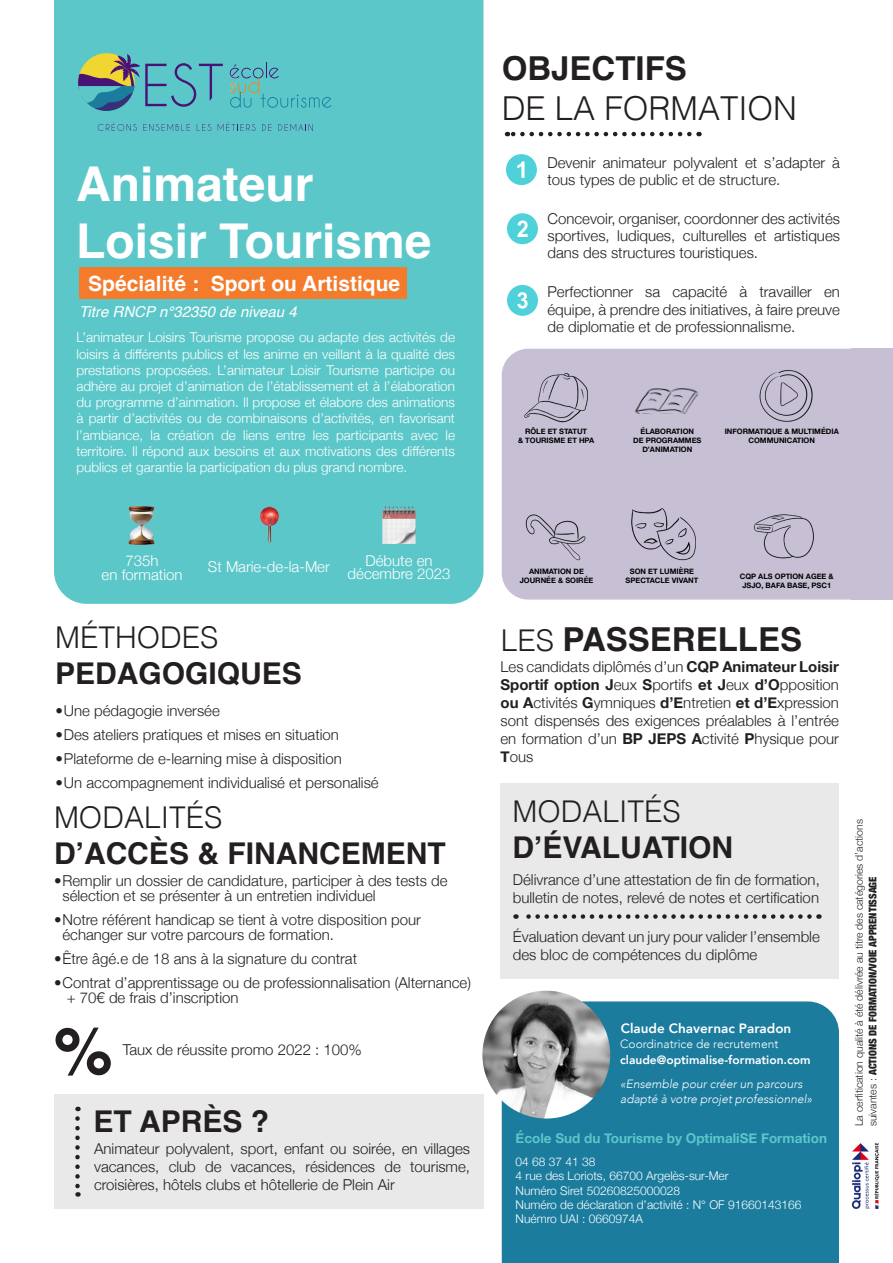
<style>
.page{position:relative;width:893px;height:1263px;background:#fff}
.page>*{position:absolute;margin:0;border:0;box-sizing:border-box;transform-origin:0 0}
.t1{font:700 66px "Helvetica";color:#231f20}
.t2{font:700 48px/57.6px "Helvetica";color:#fff}
.t3{font:700 33px "Helvetica";color:#231f20}
.t4{font:300 33px "Helvetica";color:#231f20}
.t5{font:700 30px "Helvetica";color:#231f20}
.t6{font:300 30px "Helvetica";color:#231f20}
.t7{font:700 21px "Helvetica";color:#fff}
.t8{font:300 15px/18px "Helvetica Neue";color:#231f20}
.t9{font:300 15px/13.5px "Helvetica Neue";color:#fff;text-align:center}
.t10{font:italic 15px "Helvetica";color:#fff}
.t11{font:300 13.5px/16.2px "Helvetica Neue";color:#fff;text-align:justify}
.t12{font:700 13.5px "Helvetica Neue";color:#5cc7c9}
.t13{font:800 13.5px "Avenir";color:#fff}
.t14{font:300 12px/14.4px "Helvetica Neue";color:#fff}
.t15{font:italic 300 12px/15.5px "Avenir";color:#fff}
.t16{font:800 12px "Avenir";color:#fff}
.t17{font:300 12px "Avenir";color:#fff}
.t18{font:300 10.5px/13.5px "Helvetica Neue";color:#231f20}
.t19{font:700 7.5px/9px "Helvetica Neue";color:#000;text-align:center}
.s1{font-weight:300;font-size:30px}
.s2{font-weight:700}
.s3{font-weight:900;font-stretch:condensed}
</style>
<div class="page">
<div style="left:502px;top:349px;width:391px;height:251px;background:#c7c0d4;border-radius:27px"></div>
<div style="left:851px;top:563px;width:42px;height:37px;background:#c7c0d4"></div>
<div style="left:851px;top:349px;width:42px;height:36px;background:#c7c0d4"></div>
<div style="left:54px;top:0;width:429px;height:604px;background:#5cc7c9"></div>
<div style="left:80px;top:268px;width:327px;height:31px;background:#f47b2c"></div>
<div style="left:500px;top:783px;width:339px;height:196px;background:#e9e9e9"></div>
<div style="left:54px;top:1094px;width:429px;height:114px;background:#e9e9e9"></div>
<div style="left:502px;top:1001px;width:337px;height:262px;background:#1b7c9e"></div>
<div style="left:506px;top:154px;width:31px;height:31px;background:#4fd1d9;border-radius:50%"></div>
<svg style="left:517px;top:161px;width:8px;height:17px"></svg>
<div style="left:507px;top:213px;width:31px;height:31px;background:#4fd1d9;border-radius:50%"></div>
<svg style="left:517px;top:220px;width:11px;height:17px"></svg>
<div style="left:507px;top:285px;width:31px;height:31px;background:#4fd1d9;border-radius:50%"></div>
<svg style="left:517px;top:292px;width:11px;height:17px"></svg>
<img style="left:482px;top:991px;width:128px;height:127px;border-radius:64px">
<svg style="left:98px;top:122px;width:39px;height:9px"></svg>
<svg style="left:143px;top:124px;width:47px;height:7px"></svg>
<svg style="left:197px;top:124px;width:14px;height:7px"></svg>
<svg style="left:218px;top:122px;width:38px;height:9px"></svg>
<svg style="left:262px;top:124px;width:10px;height:7px"></svg>
<svg style="left:278px;top:124px;width:35px;height:7px"></svg>
<svg style="left:230px;top:63px;width:102px;height:45px;background:#5bbdc1"></svg>
<svg style="left:78px;top:54px;width:145px;height:57px;background:#64a4a6"></svg>
<img style="left:123px;top:507px;width:38px;height:38px">
<img style="left:250px;top:507px;width:38px;height:38px">
<img style="left:381px;top:507px;width:36px;height:37px">
<svg style="left:75px;top:1118px;width:5px;height:79px"></svg>
<svg style="left:507px;top:132px;width:182px;height:4px"></svg>
<svg style="left:515px;top:914px;width:294px;height:5px"></svg>
<img style="left:525px;top:514px;width:61px;height:47px">
<img style="left:631px;top:508px;width:65px;height:53px">
<img style="left:524px;top:373px;width:64px;height:50px">
<img style="left:635px;top:388px;width:64px;height:25px">
<img style="left:759px;top:370px;width:54px;height:52px">
<img style="left:754px;top:514px;width:60px;height:45px">
<img style="left:851px;top:1143px;width:28px;height:66px">
<h2 class="t2" style="left:76px;top:159px;width:357px">Animateur<br>Loisir Tourisme</h2>
<h3 class="t7" style="left:88px;top:275px;width:313px">Spécialité : Sport ou Artistique</h3>
<p class="t10" style="left:79px;top:306px;width:219px">Titre RNCP n°32350 de niveau 4</p>
<p class="t11" style="left:77px;top:329px;width:380px">L’animateur Loisirs Tourisme propose ou adapte des activités de loisirs à différents publics et les anime en veillant à la qualité des prestations proposées. L’animateur Loisir Tourisme participe ou adhère au projet d’animation de l’établissement et à l’élaboration du programme d’ainmation. Il propose et élabore des animations à partir d’activités ou de combinaisons d’activités, en favorisant l’ambiance, la création de liens entre les participants avec le territoire. Il répond aux besoins et aux motivations des différents publics et garantie la participation du plus grand nombre.</p>
<h3 class="t3" style="left:502px;top:55px;width:187px">OBJECTIFS</h3>
<h3 class="t4" style="left:502px;top:94px;width:297px">DE LA FORMATION</h3>
<p class="t8" style="left:547px;top:153px;width:294px;line-height:17.2px">Devenir animateur polyvalent et s’adapter à tous types de public et de structure.</p>
<p class="t8" style="left:547px;top:210px;width:294px;line-height:17.2px;text-align:justify">Concevoir, organiser, coordonner des activités sportives, ludiques, culturelles et artistiques dans des structures touristiques.</p>
<p class="t8" style="left:547px;top:283px;width:294px;line-height:17.2px;text-align:justify">Perfectionner sa capacité à travailler en équipe, à prendre des initiatives, à faire preuve de diplomatie et de professionnalisme.</p>
<p class="t19" style="left:518px;top:426px;width:78px">RÔLE ET STATUT<br>&amp; TOURISME ET HPA</p>
<p class="t19" style="left:633px;top:426px;width:70px">ÉLABORATION<br>DE PROGRAMMES<br>D’ANIMATION</p>
<p class="t19" style="left:725px;top:426px;width:116px">INFORMATIQUE &amp; MULTIMÉDIA<br>COMMUNICATION</p>
<p class="t9" style="left:102px;top:554px;width:82px">735h<br>en formation</p>
<p class="t9" style="left:348px;top:553px;width:104px">Débute en décembre 2023</p>
<p class="t9" style="left:208px;top:559px;width:123px">St Marie-de-la-Mer</p>
<h3 class="t6" style="left:55px;top:624px;width:165px">MÉTHODES</h3>
<h3 class="t5" style="left:55px;top:660px;width:248px">PEDAGOGIQUES</h3>
<p class="t8" style="left:55px;top:701px;width:166px">•Une pédagogie inversée</p>
<p class="t8" style="left:55px;top:725px;width:285px">•Des ateliers pratiques et mises en situation</p>
<p class="t8" style="left:55px;top:749px;width:288px">•Plateforme de e-learning mise à disposition</p>
<p class="t8" style="left:55px;top:773px;width:325px">•Un accompagnement individualisé et personalisé</p>
<h3 class="t6" style="left:54px;top:805px;width:170px">MODALITÉS</h3>
<h3 class="t5" style="left:54px;top:841px;width:393px">D’ACCÈS &amp; FINANCEMENT</h3>
<p class="t8" style="left:63px;top:872px;width:387px;line-height:15px;text-indent:-9px">•Remplir un dossier de candidature, participer à des tests de sélection et se présenter à un entretien individuel</p>
<p class="t8" style="left:63px;top:911px;width:360px;line-height:15px;text-indent:-9px">•Notre référent handicap se tient à votre disposition pour échanger sur votre parcours de formation.</p>
<p class="t8" style="left:54px;top:949px;width:305px">•Être âgé.e de 18 ans à la signature du contrat</p>
<p class="t8" style="left:67px;top:974px;width:406px;line-height:15px;text-indent:-13px">•Contrat d’apprentissage ou de professionnalisation (Alternance) + 70€ de frais d’inscription</p>
<h1 class="t1" style="left:54px;top:1023px;width:60px">%</h1>
<p class="t8" style="left:123px;top:1041px;width:241px">Taux de réussite promo 2022 : 100%</p>
<h3 class="t5" style="left:94px;top:1109px;width:177px">ET APRÈS ?</h3>
<p class="t8" style="left:94px;top:1139px;width:377px;text-align:justify">Animateur polyvalent, sport, enfant ou soirée, en villages vacances, club de vacances, résidences de tourisme, croisières, hôtels clubs et hôtellerie de Plein Air</p>
<p class="t19" style="left:520px;top:567px;width:75px">ANIMATION DE<br>JOURNÉE &amp; SOIRÉE</p>
<p class="t19" style="left:626px;top:567px;width:74px">SON ET LUMIÈRE<br>SPECTACLE VIVANT</p>
<p class="t19" style="left:740px;top:572px;width:95px">CQP ALS OPTION AGEE &amp;<br>JSJO, BAFA BASE, PSC1</p>
<h3 class="t3" style="left:501px;top:626px;width:303px"><span class="s1">LES</span> PASSERELLES</h3>
<p class="t8" style="left:500px;top:657px;width:340px;text-align:justify">Les candidats diplômés d’un <span class="s2">CQP Animateur Loisir Sportif option J</span>eux <span class="s2">S</span>portifs <span class="s2">et J</span>eux <span class="s2">d’O</span>pposition <span class="s2">ou A</span>ctivités <span class="s2">G</span>ymniques <span class="s2">d’E</span>ntretien <span class="s2">et d’E</span>xpression sont dispensés des exigences préalables à l’entrée en formation d’un <span class="s2">BP JEPS A</span>ctivité <span class="s2">P</span>hysique pour <span class="s2">T</span>ous</p>
<h3 class="t6" style="left:512px;top:799px;width:170px">MODALITÉS</h3>
<h3 class="t5" style="left:512px;top:835px;width:222px">D’ÉVALUATION</h3>
<p class="t8" style="left:513px;top:870px;width:308px">Délivrance d’une attestation de fin de formation, bulletin de notes, relevé de notes et certification</p>
<p class="t8" style="left:513px;top:928px;width:309px">Évaluation devant un jury pour valider l’ensemble des bloc de compétences du diplôme</p>
<p class="t13" style="left:621px;top:1019px;width:172px">Claude Chavernac Paradon</p>
<p class="t17" style="left:620px;top:1036px;width:160px">Coordinatrice de recrutement</p>
<p class="t16" style="left:620px;top:1052px;width:192px">claude@optimalise-formation.com</p>
<p class="t15" style="left:620px;top:1076px;width:194px">«Ensemble pour créer un parcours adapté à votre projet professionnel»</p>
<p class="t12" style="left:516px;top:1130px;width:313px">École Sud du Tourisme by OptimaliSE Formation</p>
<p class="t14" style="left:516px;top:1154px;width:287px">04 68 37 41 38<br>4 rue des Loriots, 66700 Argelès-sur-Mer<br>Numéro Siret 50260825000028<br>Numéro de déclaration d’activité : N° OF 91660143166<br>Nuémro UAI : 0660974A</p>
<p class="t18" style="left:852px;top:1126px;width:308px;rotate:-90deg">La cerfitication qualité à été délivrée au titre des catégories d’actions suivantes : <span class="s3">ACTIONS DE FORMATION/VOIE APPRENTISSAGE</span></p>
</div>
